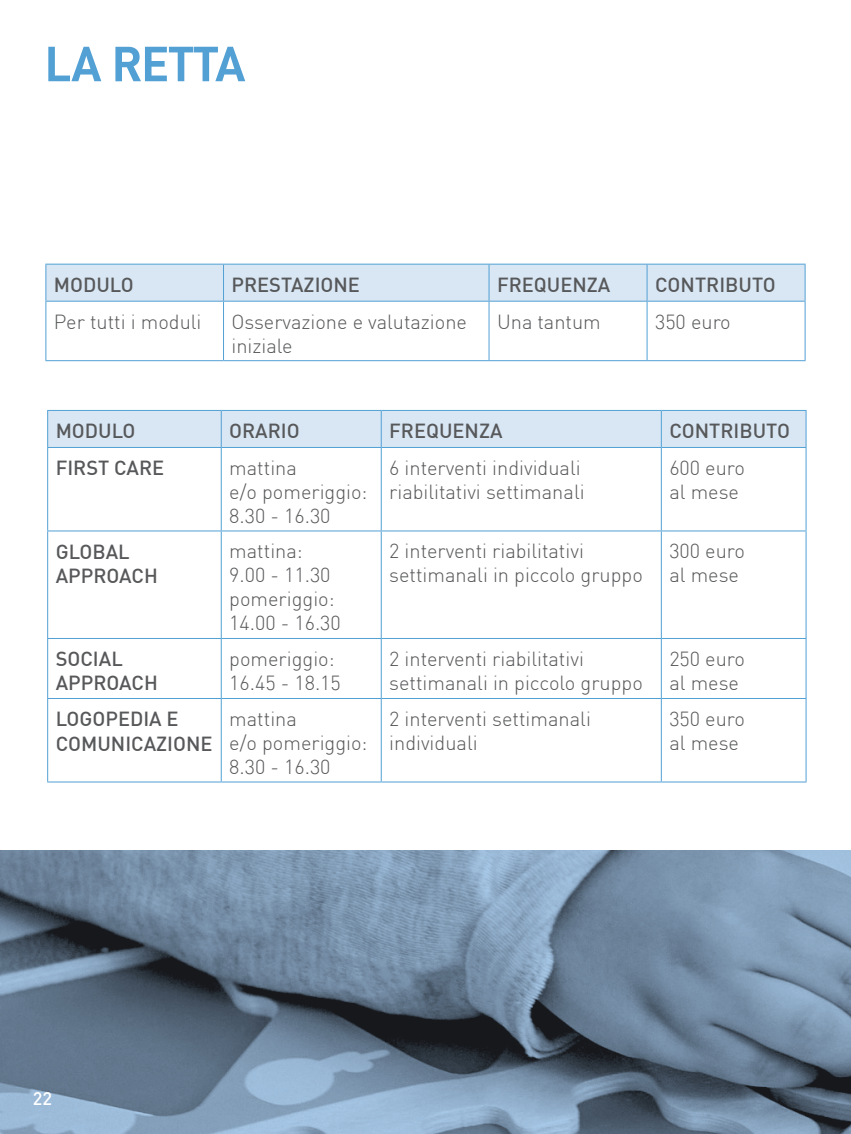
<style>
.page{position:relative;width:851px;height:1134px;background:#fff}
.page>*{position:absolute;margin:0;border:0;box-sizing:border-box;transform-origin:0 0}
.t1{font:50px "D DIN Bold";color:#52a0d4}
.small_title_-_Copia{font:300 20px/24px "DIN";color:#57585a}
.small_title_-_Copia-2{font:500 20px "DIN";color:#57585a}
.t2{font:500 18px "DIN";color:#fff}
</style>
<div class="page">
<svg style="left:0;top:850px;width:850px;height:284px;background:#6c8299"></svg>
<div style="left:46px;top:265px;width:758px;height:36px;background:#d9e7f4"></div>
<hr style="left:45px;top:264px;width:178px;height:1px;background:#52a0d4">
<hr style="left:45px;top:265px;width:1px;height:36px;background:#52a0d4">
<hr style="left:223px;top:264px;width:266px;height:1px;background:#52a0d4">
<hr style="left:223px;top:265px;width:1px;height:36px;background:#52a0d4">
<hr style="left:489px;top:264px;width:158px;height:1px;background:#52a0d4">
<hr style="left:488px;top:265px;width:1px;height:36px;background:#52a0d4">
<hr style="left:647px;top:264px;width:158px;height:1px;background:#52a0d4">
<hr style="left:646px;top:265px;width:1px;height:36px;background:#52a0d4">
<hr style="left:804px;top:265px;width:1px;height:36px;background:#52a0d4">
<hr style="left:45px;top:301px;width:178px;height:1px;background:#52a0d4">
<hr style="left:45px;top:302px;width:1px;height:58px;background:#52a0d4">
<hr style="left:223px;top:301px;width:266px;height:1px;background:#52a0d4">
<hr style="left:223px;top:302px;width:1px;height:58px;background:#52a0d4">
<hr style="left:489px;top:301px;width:158px;height:1px;background:#52a0d4">
<hr style="left:488px;top:302px;width:1px;height:58px;background:#52a0d4">
<hr style="left:647px;top:301px;width:158px;height:1px;background:#52a0d4">
<hr style="left:646px;top:302px;width:1px;height:58px;background:#52a0d4">
<hr style="left:804px;top:302px;width:1px;height:58px;background:#52a0d4">
<hr style="left:45px;top:360px;width:178px;height:1px;background:#52a0d4">
<hr style="left:223px;top:360px;width:266px;height:1px;background:#52a0d4">
<hr style="left:489px;top:360px;width:158px;height:1px;background:#52a0d4">
<hr style="left:647px;top:360px;width:158px;height:1px;background:#52a0d4">
<div style="left:48px;top:411px;width:757px;height:36px;background:#d9e7f4"></div>
<hr style="left:47px;top:410px;width:174px;height:1px;background:#52a0d4">
<hr style="left:47px;top:411px;width:1px;height:36px;background:#52a0d4">
<hr style="left:221px;top:410px;width:160px;height:1px;background:#52a0d4">
<hr style="left:221px;top:411px;width:1px;height:36px;background:#52a0d4">
<hr style="left:381px;top:410px;width:280px;height:1px;background:#52a0d4">
<hr style="left:380px;top:411px;width:1px;height:36px;background:#52a0d4">
<hr style="left:661px;top:410px;width:145px;height:1px;background:#52a0d4">
<hr style="left:660px;top:411px;width:1px;height:36px;background:#52a0d4">
<hr style="left:805px;top:411px;width:1px;height:36px;background:#52a0d4">
<hr style="left:47px;top:447px;width:174px;height:1px;background:#52a0d4">
<hr style="left:47px;top:448px;width:1px;height:82px;background:#52a0d4">
<hr style="left:221px;top:447px;width:160px;height:1px;background:#52a0d4">
<hr style="left:221px;top:448px;width:1px;height:82px;background:#52a0d4">
<hr style="left:381px;top:447px;width:280px;height:1px;background:#52a0d4">
<hr style="left:380px;top:448px;width:1px;height:82px;background:#52a0d4">
<hr style="left:661px;top:447px;width:145px;height:1px;background:#52a0d4">
<hr style="left:660px;top:448px;width:1px;height:82px;background:#52a0d4">
<hr style="left:805px;top:448px;width:1px;height:82px;background:#52a0d4">
<hr style="left:47px;top:530px;width:174px;height:1px;background:#52a0d4">
<hr style="left:47px;top:531px;width:1px;height:107px;background:#52a0d4">
<hr style="left:221px;top:530px;width:160px;height:1px;background:#52a0d4">
<hr style="left:221px;top:531px;width:1px;height:107px;background:#52a0d4">
<hr style="left:381px;top:530px;width:280px;height:1px;background:#52a0d4">
<hr style="left:380px;top:531px;width:1px;height:107px;background:#52a0d4">
<hr style="left:661px;top:530px;width:145px;height:1px;background:#52a0d4">
<hr style="left:660px;top:531px;width:1px;height:107px;background:#52a0d4">
<hr style="left:805px;top:531px;width:1px;height:107px;background:#52a0d4">
<hr style="left:47px;top:638px;width:174px;height:1px;background:#52a0d4">
<hr style="left:47px;top:639px;width:1px;height:59px;background:#52a0d4">
<hr style="left:221px;top:638px;width:160px;height:1px;background:#52a0d4">
<hr style="left:221px;top:639px;width:1px;height:59px;background:#52a0d4">
<hr style="left:381px;top:638px;width:280px;height:1px;background:#52a0d4">
<hr style="left:380px;top:639px;width:1px;height:59px;background:#52a0d4">
<hr style="left:661px;top:638px;width:145px;height:1px;background:#52a0d4">
<hr style="left:660px;top:639px;width:1px;height:59px;background:#52a0d4">
<hr style="left:805px;top:639px;width:1px;height:59px;background:#52a0d4">
<hr style="left:47px;top:698px;width:174px;height:1px;background:#52a0d4">
<hr style="left:47px;top:699px;width:1px;height:82px;background:#52a0d4">
<hr style="left:221px;top:698px;width:160px;height:1px;background:#52a0d4">
<hr style="left:221px;top:699px;width:1px;height:82px;background:#52a0d4">
<hr style="left:381px;top:698px;width:280px;height:1px;background:#52a0d4">
<hr style="left:380px;top:699px;width:1px;height:82px;background:#52a0d4">
<hr style="left:661px;top:698px;width:145px;height:1px;background:#52a0d4">
<hr style="left:660px;top:699px;width:1px;height:82px;background:#52a0d4">
<hr style="left:805px;top:699px;width:1px;height:82px;background:#52a0d4">
<hr style="left:47px;top:781px;width:174px;height:1px;background:#52a0d4">
<hr style="left:221px;top:781px;width:160px;height:1px;background:#52a0d4">
<hr style="left:381px;top:781px;width:280px;height:1px;background:#52a0d4">
<hr style="left:661px;top:781px;width:145px;height:1px;background:#52a0d4">
<p class="t1" style="left:45px;top:36px;width:201px">LA RETTA</p>
<p class="small_title_-_Copia-2" style="left:54px;top:272px;width:81px">MODULO</p>
<p class="small_title_-_Copia-2" style="left:231px;top:272px;width:130px">PRESTAZIONE</p>
<p class="small_title_-_Copia-2" style="left:497px;top:272px;width:115px">FREQUENZA</p>
<p class="small_title_-_Copia-2" style="left:655px;top:272px;width:122px">CONTRIBUTO</p>
<p class="small_title_-_Copia" style="left:54px;top:309px;width:149px">Per tutti i moduli</p>
<p class="small_title_-_Copia" style="left:231px;top:309px;width:237px">Osservazione e valutazione iniziale</p>
<p class="small_title_-_Copia" style="left:497px;top:309px;width:105px">Una tantum</p>
<p class="small_title_-_Copia" style="left:655px;top:309px;width:77px">350 euro</p>
<p class="small_title_-_Copia-2" style="left:56px;top:418px;width:81px">MODULO</p>
<p class="small_title_-_Copia-2" style="left:229px;top:418px;width:72px">ORARIO</p>
<p class="small_title_-_Copia-2" style="left:389px;top:418px;width:115px">FREQUENZA</p>
<p class="small_title_-_Copia-2" style="left:669px;top:418px;width:122px">CONTRIBUTO</p>
<p class="small_title_-_Copia-2" style="left:56px;top:455px;width:110px">FIRST CARE</p>
<p class="small_title_-_Copia" style="left:229px;top:456px;width:69px">mattina</p>
<p class="small_title_-_Copia" style="left:229px;top:480px;width:140px">e/o pomeriggio:<br>8.30 - 16.30</p>
<p class="small_title_-_Copia" style="left:669px;top:456px;width:77px">600 euro</p>
<p class="small_title_-_Copia" style="left:669px;top:480px;width:71px">al mese</p>
<p class="small_title_-_Copia" style="left:389px;top:456px;width:193px">6 interventi individuali</p>
<p class="small_title_-_Copia" style="left:389px;top:480px;width:197px">riabilitativi settimanali</p>
<p class="small_title_-_Copia-2" style="left:56px;top:539px;width:76px">GLOBAL</p>
<p class="small_title_-_Copia-2" style="left:56px;top:563px;width:104px">APPROACH</p>
<p class="small_title_-_Copia" style="left:229px;top:539px;width:75px">mattina:</p>
<p class="small_title_-_Copia" style="left:229px;top:563px;width:103px">9.00 - 11.30</p>
<p class="small_title_-_Copia" style="left:229px;top:587px;width:107px">pomeriggio:</p>
<p class="small_title_-_Copia" style="left:229px;top:611px;width:113px">14.00 - 16.30</p>
<p class="small_title_-_Copia" style="left:389px;top:539px;width:196px">2 interventi riabilitativi</p>
<p class="small_title_-_Copia" style="left:389px;top:563px;width:255px">settimanali in piccolo gruppo</p>
<p class="small_title_-_Copia" style="left:669px;top:539px;width:77px">300 euro</p>
<p class="small_title_-_Copia" style="left:669px;top:563px;width:71px">al mese</p>
<p class="small_title_-_Copia-2" style="left:56px;top:646px;width:69px">SOCIAL</p>
<p class="small_title_-_Copia-2" style="left:56px;top:670px;width:104px">APPROACH</p>
<p class="small_title_-_Copia" style="left:229px;top:647px;width:107px">pomeriggio:</p>
<p class="small_title_-_Copia" style="left:229px;top:671px;width:113px">16.45 - 18.15</p>
<p class="small_title_-_Copia" style="left:389px;top:647px;width:196px">2 interventi riabilitativi</p>
<p class="small_title_-_Copia" style="left:389px;top:671px;width:255px">settimanali in piccolo gruppo</p>
<p class="small_title_-_Copia" style="left:669px;top:647px;width:77px">250 euro</p>
<p class="small_title_-_Copia" style="left:669px;top:671px;width:71px">al mese</p>
<p class="small_title_-_Copia-2" style="left:56px;top:706px;width:124px">LOGOPEDIA E</p>
<p class="small_title_-_Copia-2" style="left:56px;top:730px;width:158px">COMUNICAZIONE</p>
<p class="small_title_-_Copia" style="left:229px;top:707px;width:69px">mattina</p>
<p class="small_title_-_Copia" style="left:229px;top:731px;width:140px">e/o pomeriggio:</p>
<p class="small_title_-_Copia" style="left:229px;top:755px;width:103px">8.30 - 16.30</p>
<p class="small_title_-_Copia" style="left:389px;top:707px;width:203px">2 interventi settimanali</p>
<p class="small_title_-_Copia" style="left:389px;top:731px;width:90px">individuali</p>
<p class="small_title_-_Copia" style="left:669px;top:707px;width:77px">350 euro</p>
<p class="small_title_-_Copia" style="left:669px;top:731px;width:71px">al mese</p>
<p class="t2" style="left:33px;top:1087px;width:21px">22</p>
</div>
